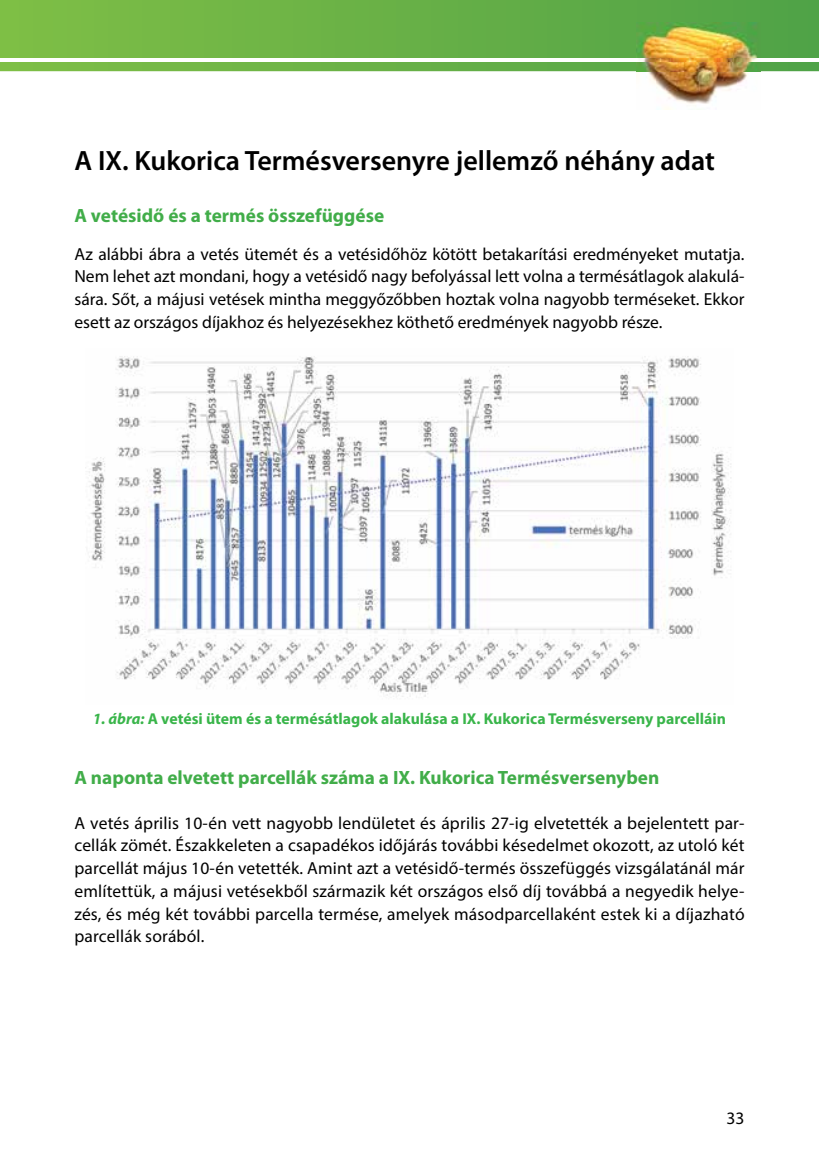
<style>
.page{position:relative;width:819px;height:1171px;background:#fff}
.page>*{position:absolute;margin:0;border:0;box-sizing:border-box;transform-origin:0 0}
.t1{font:600 28px "Myriad Pro";color:#000}
.t2{font:700 19.25px "Myriad Pro";color:#41ad49}
.t3{font:17.5px/22.8px "Myriad Pro";color:#000;text-align:justify}
.t4{font:700 15.75px "Myriad Pro";color:#39b54a}
.s1{font-style:italic}
</style>
<div class="page">
<svg style="left:0;top:0;width:819px;height:71px;background:#6bb248"></svg>
<hr style="left:0;top:58px;width:819px;height:3px;background:#fff">
<img style="left:636px;top:22px;width:124px;height:87px">
<img style="left:89px;top:356px;width:642px;height:341px">
<h1 class="t1" style="left:74px;top:143px;width:642px">A IX. Kukorica Termésversenyre jellemző néhány adat</h1>
<p class="t2" style="left:74px;top:203px;width:311px">A vetésidő és a termés összefüggése</p>
<p class="t3" style="left:74px;top:242px;width:671px">Az alábbi ábra a vetés ütemét és a vetésidőhöz kötött betakarítási eredményeket mutatja.<br>Nem lehet azt mondani, hogy a vetésidő nagy befolyással lett volna a termésátlagok alakulá&shy;sára. Sőt, a májusi vetések mintha meggyőzőbben hoztak volna nagyobb terméseket. Ekkor esett az országos díjakhoz és helyezésekhez köthető eredmények nagyobb része.</p>
<p class="t4" style="left:93px;top:708px;width:634px"><span class="s1">1. ábra:</span> A vetési ütem és a termésátlagok alakulása a IX. Kukorica Termésverseny parcelláin</p>
<p class="t2" style="left:74px;top:765px;width:586px">A naponta elvetett parcellák száma a IX. Kukorica Termésversenyben</p>
<p class="t3" style="left:74px;top:811px;width:671px">A vetés április 10-én vett nagyobb lendületet és április 27-ig elvetették a bejelentett par&shy;cellák zömét. Északkeleten a csapadékos időjárás további késedelmet okozott, az utoló két parcellát május 10-én vetették. Amint azt a vetésidő-termés összefüggés vizsgálatánál már említettük, a májusi vetésekből származik két országos első díj továbbá a negyedik helye&shy;zés, és még két további parcella termése, amelyek másodparcellaként estek ki a díjazható parcellák sorából.</p>
<p class="t3" style="left:726px;top:1107px;width:19px">33</p>
</div>
